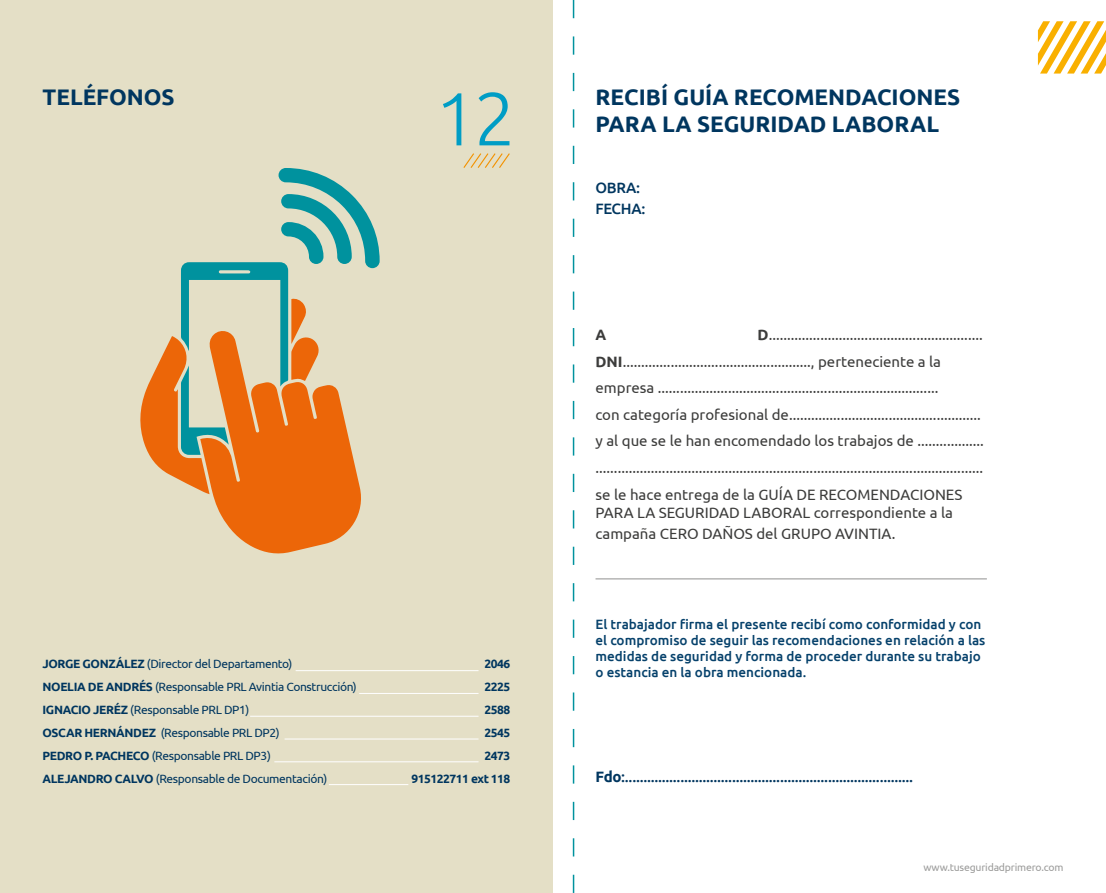
<style>
.page{position:relative;width:1106px;height:893px;background:#fff}
.page>*{position:absolute;margin:0;border:0;box-sizing:border-box;transform-origin:0 0}
.t1{font:300 75px "Ubuntu";color:#009dc5}
.t2{font:700 22.5px/27px "Ubuntu";color:#00365f}
.t3{font:15px/26.5px "Ubuntu";color:#3c3c3b}
.t4{font:500 15px/21.6px "Ubuntu";letter-spacing:-.02em;color:#00365f}
.t5{font:700 15px "Ubuntu";color:#3c3c3b}
.t6{font:500 13.5px/16.2px "Ubuntu";color:#07426c}
.t7{font:12px/23px "Ubuntu";letter-spacing:-.03em;color:#00365f}
.t8{font:700 12px/23px "Ubuntu";letter-spacing:-.04em;color:#00365f;text-align:right}
.t9{font:10.5px "Ubuntu";letter-spacing:-.02em;color:#9d9d9c}
.s1{font-weight:700}
</style>
<div class="page">
<div style="left:0;top:0;width:553px;height:893px;background:#e4dfc6"></div>
<hr style="left:296px;top:670px;width:182px;height:1px;background:#fff">
<hr style="left:359px;top:693px;width:119px;height:1px;background:#fff">
<hr style="left:250px;top:716px;width:228px;height:1px;background:#fff">
<hr style="left:284px;top:739px;width:194px;height:1px;background:#fff">
<hr style="left:274px;top:761px;width:204px;height:1px;background:#fff">
<hr style="left:329px;top:784px;width:79px;height:1px;background:#fff">
<svg style="left:140px;top:168px;width:239px;height:386px"></svg>
<svg style="left:463px;top:153px;width:47px;height:15px"></svg>
<hr style="left:595px;top:578px;width:391px;height:1px;background:#9d9d9c">
<svg style="left:1037px;top:21px;width:69px;height:53px"></svg>
<svg style="left:573px;top:0;width:1px;height:893px"></svg>
<h2 class="t2" style="left:43px;top:83px;width:134px">TELÉFONOS</h2>
<h1 class="t1" style="left:435px;top:74px;width:82px">12</h1>
<h2 class="t2" style="left:595px;top:83px;width:366px">RECIBÍ GUÍA RECOMENDACIONES<br>PARA LA SEGURIDAD LABORAL</h2>
<p class="t4" style="left:595px;top:176px;width:51px">OBRA:<br>FECHA:</p>
<p class="t7" style="left:43px;top:652px;width:316px"><span class="s1">JORGE GONZÁLEZ</span> (Director del Departamento)<br><span class="s1">NOELIA DE ANDRÉS</span> (Responsable PRL Avintia Construcción)<br><span class="s1">IGNACIO JERÉZ</span> (Responsable PRL DP1)<br><span class="s1">OSCAR HERNÁNDEZ</span> (Responsable PRL DP2)<br><span class="s1">PEDRO P. PACHECO</span> (Responsable PRL DP3)<br><span class="s1">ALEJANDRO CALVO</span> (Responsable de Documentación)</p>
<p class="t8" style="left:411px;top:652px;width:100px">2046<br>2225<br>2588<br>2545<br>2473<br>915122711 ext 118</p>
<p class="t3" style="left:595px;top:321px;width:390px;text-indent:162px"><span class="s1">D</span>..........................................................<br><span class="s1">DNI</span>..................................................., perteneciente a la empresa ............................................................................<br>con categoría profesional de.................................................... y al que se le han encomendado los trabajos de .................. ......................................................................................................... se le hace entrega de la GUÍA DE RECOMENDACIONES</p>
<p class="t3" style="left:595px;top:501px;width:359px;line-height:21.6px">PARA LA SEGURIDAD LABORAL correspondiente a la campaña CERO DAÑOS del GRUPO AVINTIA.</p>
<p class="t5" style="left:595px;top:326px;width:12px">A</p>
<p class="t6" style="left:595px;top:615px;width:391px">El trabajador firma el presente recibí como conformidad y con el compromiso de seguir las recomendaciones en relación a las medidas de seguridad y forma de proceder durante su trabajo o estancia en la obra mencionada.</p>
<p class="t4" style="left:595px;top:765px;width:319px"><span class="s1">Fdo</span>:..............................................................................</p>
<p class="t9" style="left:923px;top:861px;width:141px">www.tuseguridadprimero.com</p>
</div>
